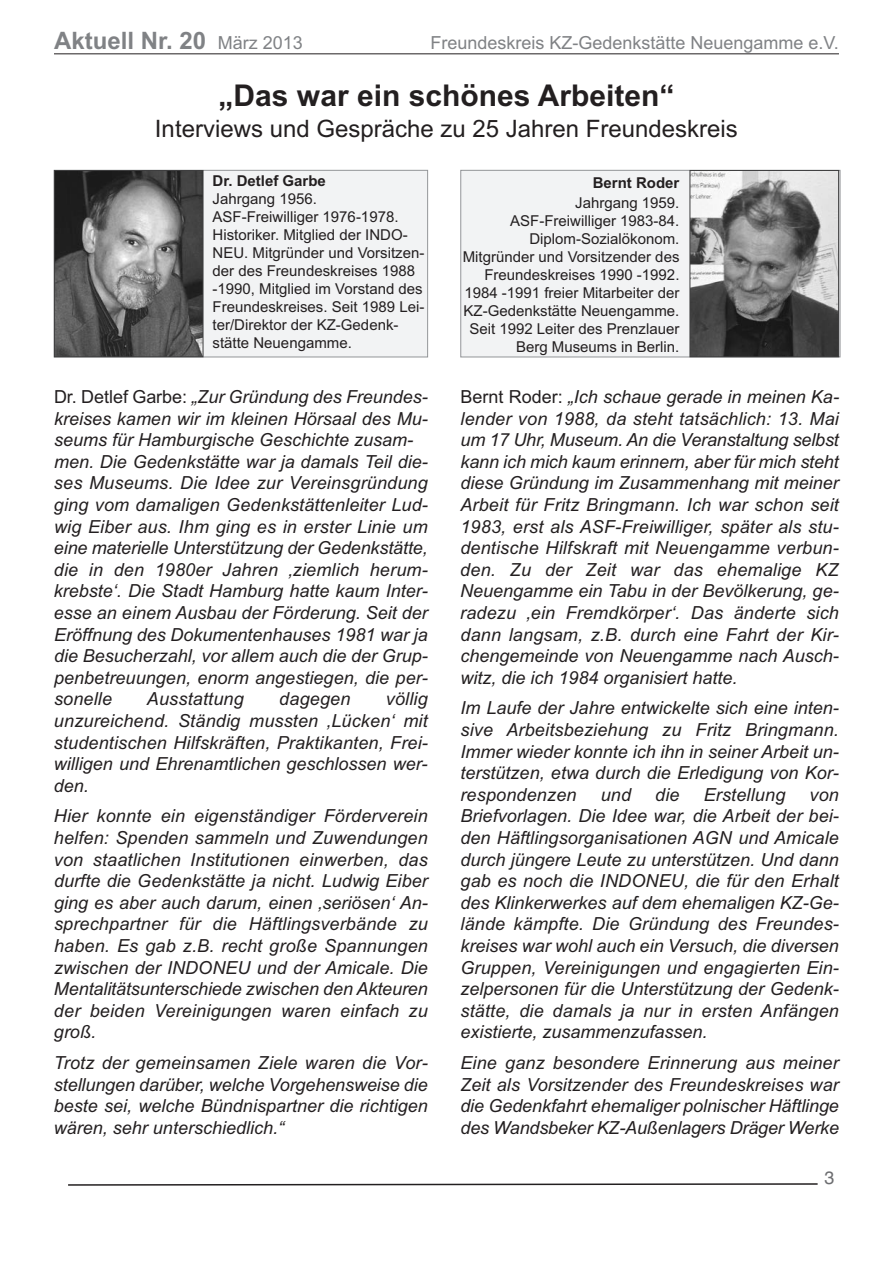
<style>
.page{position:relative;width:893px;height:1263px;background:#fff}
.page>*{position:absolute;margin:0;border:0;box-sizing:border-box;transform-origin:0 0}
.t1{font:700 30px "Arial";color:#231f20}
.t2{font:24px "Arial";color:#231f20}
.t3{font:24px "Arial Bold MT OTF";color:#808285}
.t4{font:italic 18px/21.6px "Arial";color:#231f20;text-align:justify}
.t5{font:18px "Arial";color:#808285}
.t6{font:18px "Helvetica";color:#6c6d70}
.t7{font:15px/18px "Arial";color:#231f20}
.t8{font:700 15px "Arial";color:#231f20}
.t9{font:15px "Arial Bold MT OTF";color:#231f20}
.s1{font-family:"Arial";font-size:18px}
.s2{font-style:normal}
</style>
<div class="page">
<div style="left:461px;top:171px;width:379px;height:186px;background:#f2f3f4"></div>
<div style="left:460px;top:170px;width:380px;height:187px;border:1px solid #939598"></div>
<div style="left:54px;top:171px;width:373px;height:186px;background:#f2f3f4"></div>
<hr style="left:54px;top:53px;width:785px;height:1px;background:#231f20">
<svg style="left:68px;top:1183px;width:750px;height:3px"></svg>
<img style="left:56px;top:172px;width:145px;height:183px">
<div style="left:54px;top:170px;width:149px;height:187px;border:1px solid #3e3e3f"></div>
<img style="left:692px;top:172px;width:145px;height:183px">
<div style="left:690px;top:170px;width:149px;height:187px;border:1px solid #3e3e3f"></div>
<h2 class="t3" style="left:54px;top:26px;width:250px">Aktuell Nr. 20 <span class="s1">März 2013</span></h2>
<p class="t5" style="left:430px;top:32px;width:410px">Freundeskreis KZ-Gedenkstätte Neuengamme e.V.</p>
<h1 class="t1" style="left:219px;top:78px;width:457px">„Das war ein schönes Arbeiten“</h1>
<h2 class="t2" style="left:155px;top:115px;width:584px">Interviews und Gespräche zu 25 Jahren Freundeskreis</h2>
<p class="t8" style="left:213px;top:172px;width:115px">Dr. Detlef Garbe</p>
<p class="t7" style="left:213px;top:190px;width:213px">Jahrgang 1956.<br>ASF-Freiwilliger 1976-1978.<br>Historiker. Mitglied der INDO-<br>NEU. Mitgründer und Vorsitzen&shy;der des Freundeskreises 1988 -1990, Mitglied im Vorstand des<br>Freundeskreises. Seit 1989 Lei&shy;ter/Direktor der KZ-Gedenk&shy;stätte Neuengamme.</p>
<p class="t4" style="left:54px;top:386px;width:375px;text-align:left"><span class="s2">Dr. Detlef Garbe:</span> „Zur Gründung des Freundes&shy;kreises kamen wir im kleinen Hörsaal des Mu&shy;seums für Hamburgische Geschichte zusam&shy;men. Die Gedenkstätte war ja damals Teil die&shy;ses Museums. Die Idee zur Vereinsgründung ging vom damaligen Gedenkstättenleiter Lud&shy;wig Eiber aus. Ihm ging es in erster Linie um eine materielle Unterstützung der Gedenkstätte, die in den 1980er Jahren ‚ziemlich herum&shy;krebste‘. Die Stadt Hamburg hatte kaum Inter&shy;esse an einem Ausbau der Förderung. Seit der Eröffnung des Dokumentenhauses 1981 war ja die Besucherzahl, vor allem auch die der Grup&shy;penbetreuungen, enorm angestiegen, die per&shy;sonelle</p>
<p class="t4" style="left:54px;top:688px;width:375px;text-indent:332px">völlig unzureichend. Ständig mussten ‚Lücken‘ mit studentischen Hilfskräften, Praktikanten, Frei&shy;willigen und Ehrenamtlichen geschlossen wer&shy;den.</p>
<p class="t4" style="left:54px;top:805px;width:375px">Hier konnte ein eigenständiger Förderverein helfen: Spenden sammeln und Zuwendungen von staatlichen Institutionen einwerben, das durfte die Gedenkstätte ja nicht. Ludwig Eiber ging es aber auch darum, einen ‚seriösen‘ An&shy;sprechpartner für die Häftlingsverbände zu haben. Es gab z.B. recht große Spannungen zwischen der INDONEU und der Amicale. Die Mentalitätsunterschiede zwischen den Akteuren der beiden Vereinigungen waren einfach zu groß.</p>
<p class="t4" style="left:54px;top:1052px;width:375px">Trotz der gemeinsamen Ziele waren die Vor&shy;stellungen darüber, welche Vorgehensweise die beste sei, welche Bündnispartner die richtigen wären, sehr unterschiedlich.“</p>
<p class="t4" style="left:147px;top:688px;width:98px">Ausstattung</p>
<p class="t4" style="left:279px;top:688px;width:73px">dagegen</p>
<p class="t9" style="left:593px;top:174px;width:88px">Bernt Roder</p>
<p class="t7" style="left:463px;top:194px;width:218px;text-align:right">Jahrgang 1959.<br>ASF-Freiwilliger 1983-84.<br>Diplom-Sozialökonom.<br>Mitgründer und Vorsitzender des<br>Freundeskreises 1990 -1992.<br>1984 -1991 freier Mitarbeiter der<br>KZ-Gedenkstätte Neuengamme.<br>Seit 1992 Leiter des Prenzlauer<br>Berg Museums in Berlin.</p>
<p class="t4" style="left:460px;top:386px;width:380px"><span class="s2">Bernt Roder:</span> „Ich schaue gerade in meinen Ka&shy;lender von 1988, da steht tatsächlich: 13. Mai um 17 Uhr, Museum. An die Veranstaltung selbst kann ich mich kaum erinnern, aber für mich steht diese Gründung im Zusammenhang mit meiner Arbeit für Fritz Bringmann. Ich war schon seit 1983, erst als ASF-Freiwilliger, später als stu&shy;dentische Hilfskraft mit Neuengamme verbun&shy;den. Zu der Zeit war das ehemalige KZ Neuengamme ein Tabu in der Bevölkerung, ge&shy;radezu ‚ein Fremdkörper‘. Das änderte sich dann langsam, z.B. durch eine Fahrt der Kir&shy;chengemeinde von Neuengamme nach Ausch&shy;witz, die ich 1984 organisiert hatte.</p>
<p class="t4" style="left:460px;top:697px;width:380px">Im Laufe der Jahre entwickelte sich eine inten&shy;sive Arbeitsbeziehung zu Fritz Bringmann.<br>Immer wieder konnte ich ihn in seiner Arbeit un&shy;terstützen, etwa durch die Erledigung von Kor&shy;respondenzen</p>
<p class="t4" style="left:601px;top:784px;width:32px">und</p>
<p class="t4" style="left:655px;top:784px;width:26px">die</p>
<p class="t4" style="left:704px;top:784px;width:83px">Erstellung</p>
<p class="t4" style="left:460px;top:784px;width:380px;text-indent:349px">von Briefvorlagen. Die Idee war, die Arbeit der bei&shy;den Häftlingsorganisationen AGN und Amicale durch jüngere Leute zu unterstützen. Und dann gab es noch die INDONEU, die für den Erhalt des Klinkerwerkes auf dem ehemaligen KZ-Ge&shy;lände kämpfte. Die Gründung des Freundes&shy;kreises war wohl auch ein Versuch, die diversen Gruppen, Vereinigungen und engagierten Ein&shy;zelpersonen für die Unterstützung der Gedenk&shy;stätte, die damals ja nur in ersten Anfängen existierte, zusammenzufassen.</p>
<p class="t4" style="left:460px;top:1052px;width:380px">Eine ganz besondere Erinnerung aus meiner Zeit als Vorsitzender des Freundeskreises war die Gedenkfahrt ehemaliger polnischer Häftlinge des Wandsbeker KZ-Außenlagers Dräger Werke</p>
<p class="t6" style="left:824px;top:1168px;width:12px">3</p>
</div>
